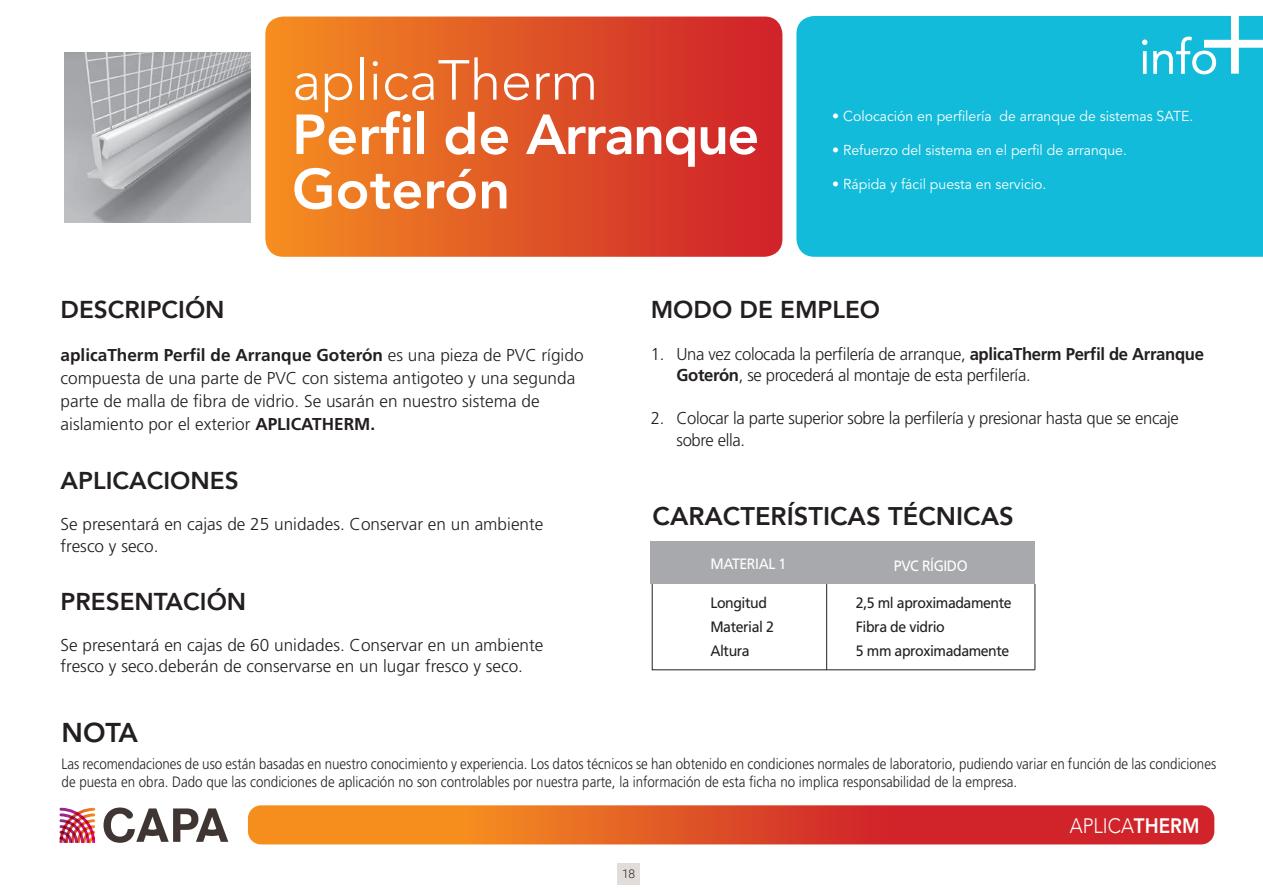
<style>
.page{position:relative;width:1263px;height:893px;background:#fff}
.page>*{position:absolute;margin:0;border:0;box-sizing:border-box;transform-origin:0 0}
.t1{font:800 55.8px/54.4px "Avenir";color:#fff}
.t2{font:300 55.8px "Avenir LT Std";color:#fff}
.t3{font:800 27px "Avenir LT Std";color:#231f20}
.t4{font:800 25.5px "Avenir";color:#231f20}
.t5{font:800 24.3px "Avenir";color:#231f20}
.t6{font:300 20.85px "Avenir";color:#fff;scale:.9 1}
.t7{font:300 17.25px/23px "Frutiger LT Std";color:#231f20}
.t8{font:300 17.25px/21.5px "Frutiger LT Std";letter-spacing:-.02em;color:#231f20}
.t9{font:300 15px/18px "Frutiger LT Std";color:#231f20;scale:.89 1}
.t10{font:15px/24px "Frutiger LT Std";letter-spacing:-.03em;color:#231f20;scale:.94 1}
.t11{font:15px "Frutiger LT Std";letter-spacing:-.03em;color:#fff;scale:.94 1}
.t12{font:14.25px "Avenir LT Std";color:#fff}
.t13{font:300 12px "Roboto";color:#231f20}
.s1{font-weight:700}
.s2{font-weight:800}
</style>
<div class="page">
<div style="left:617px;top:863px;width:23px;height:21px;background:#e3ddda"></div>
<svg style="left:265px;top:17px;width:517px;height:240px;background:#e05726"></svg>
<div style="left:796px;top:16px;width:467px;height:241px;background:#12bbd9"></div>
<svg style="left:1142px;top:15px;width:121px;height:59px"></svg>
<img style="left:65px;top:52px;width:186px;height:170px">
<svg style="left:651px;top:584px;width:385px;height:86px"></svg>
<div style="left:651px;top:542px;width:384px;height:42px;background:#a8a9ad"></div>
<svg style="left:248px;top:805px;width:966px;height:39px;background:#e05428"></svg>
<svg style="left:104px;top:807px;width:124px;height:36px"></svg>
<svg style="left:60px;top:808px;width:35px;height:35px"></svg>
<h1 class="t2" style="left:292px;top:48px;width:308px">aplicaTherm</h1>
<h1 class="t1" style="left:292px;top:107px;width:469px">Perfil de Arranque<br>Goterón</h1>
<p class="t12" style="left:832px;top:107px;width:363px">• Colocación en perfilería de arranque de sistemas SATE.</p>
<p class="t12" style="left:832px;top:142px;width:296px">• Refuerzo del sistema en el perfil de arranque.</p>
<p class="t12" style="left:832px;top:176px;width:216px">• Rápida y fácil puesta en servicio.</p>
<h3 class="t5" style="left:61px;top:291px;width:166px">DESCRIPCIÓN</h3>
<p class="t7" style="left:61px;top:344px;width:524px"><span class="s1">aplicaTherm Perfil de Arranque Goterón</span> es una pieza de PVC rígido compuesta de una parte de PVC con sistema antigoteo y una segunda parte de malla de fibra de vidrio. Se usarán en nuestro sistema de aislamiento por el exterior <span class="s1">APLICATHERM.</span></p>
<h3 class="t5" style="left:61px;top:461px;width:180px">APLICACIONES</h3>
<p class="t7" style="left:61px;top:514px;width:484px;line-height:21.5px">Se presentará en cajas de 25 unidades. Conservar en un ambiente fresco y seco.</p>
<h3 class="t5" style="left:61px;top:583px;width:187px">PRESENTACIÓN</h3>
<p class="t7" style="left:61px;top:634px;width:484px;line-height:21.5px">Se presentará en cajas de 60 unidades. Conservar en un ambiente fresco y seco.deberán de conservarse en un lugar fresco y seco.</p>
<h3 class="t5" style="left:651px;top:291px;width:231px">MODO DE EMPLEO</h3>
<p class="t8" style="left:676px;top:344px;width:529px;text-indent:-26px">1. Una vez colocada la perfilería de arranque, <span class="s1">aplicaTherm Perfil de Arranque<br>Goterón</span>, se procederá al montaje de esta perfilería.</p>
<p class="t8" style="left:676px;top:408px;width:504px;text-indent:-26px">2. Colocar la parte superior sobre la perfilería y presionar hasta que se encaje sobre ella.</p>
<h3 class="t4" style="left:653px;top:496px;width:363px">CARACTERÍSTICAS TÉCNICAS</h3>
<p class="t11" style="left:710px;top:554px;width:82px">MATERIAL 1</p>
<p class="t11" style="left:894px;top:557px;width:80px">PVC RÍGIDO</p>
<p class="t10" style="left:710px;top:591px;width:69px">Longitud<br>Material 2<br>Altura</p>
<p class="t10" style="left:856px;top:591px;width:167px">2,5 ml aproximadamente<br>Fibra de vidrio<br>5 mm aproximadamente</p>
<h2 class="t3" style="left:62px;top:716px;width:78px">NOTA</h2>
<p class="t9" style="left:62px;top:755px;width:1299px">Las recomendaciones de uso están basadas en nuestro conocimiento y experiencia. Los datos técnicos se han obtenido en condiciones normales de laboratorio, pudiendo variar en función de las condiciones de puesta en obra. Dado que las condiciones de aplicación no son controlables por nuestra parte, la información de esta ficha no implica responsabilidad de la empresa.</p>
<p class="t13" style="left:622px;top:865px;width:15px">18</p>
<p class="t6" style="left:1070px;top:813px;width:146px">APLICA<span class="s2">THERM</span></p>
</div>
